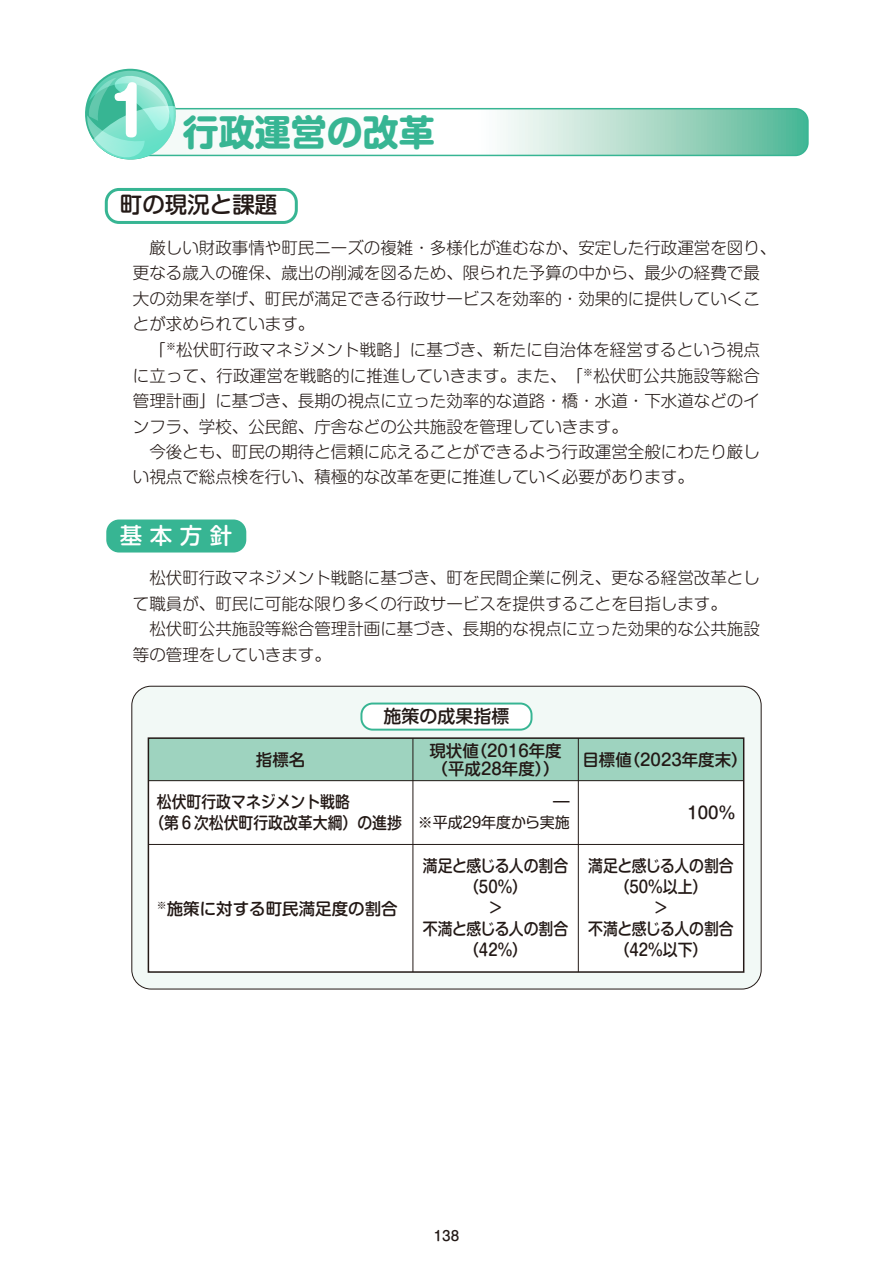
<style>
.page{position:relative;width:893px;height:1263px;background:#fff}
.page>*{position:absolute;margin:0;border:0;box-sizing:border-box;transform-origin:0 0}
.t1{font:700 64.35px "Shin M Go Pro";color:#fff}
.t2{font:700 36px "Shin M Go Pro";color:#37b593}
.t3{font:500 22.5px "Shin M Go Pro";color:#231916}
.t4{font:500 22.5px "Shin M Go Pro";color:#fff}
.t5{font:500 18px "Shin M Go Pro";color:#231916}
.t6{font:300 16.5px/25.5px "Shin M Go Pro";color:#231916}
.t7{font:500 16.5px/21px "Shin M Go Pro";color:#231916;scale:.9 1}
.t8{font:500 16.5px/18px "Shin M Go Pro";color:#231916}
.t9{font:500 16.5px/21px "Shin M Go Pro";letter-spacing:-.02em;color:#231916;text-align:center;scale:.9 1}
.t10{font:15px "Shin M Go Pro";color:#231916}
.t11{font:500 13.5px "Shin M Go Pro";color:#231916}
</style>
<div class="page">
<div style="left:105px;top:188px;width:193px;height:36px;border:3px solid #37b593;border-radius:13px"></div>
<div style="left:106px;top:519px;width:140px;height:33px;background:#37b593;border-radius:13px"></div>
<svg style="left:85px;top:69px;width:723px;height:91px"></svg>
<div style="left:132px;top:686px;width:629px;height:303px;background:#f2f9f6;border-radius:19px"></div>
<div style="left:148px;top:738px;width:597px;height:234px;background:#fff"></div>
<div style="left:148px;top:738px;width:596px;height:43px;background:#9ed3bf"></div>
<div style="left:148px;top:737px;width:596px;height:236px;border:2px solid #231916"></div>
<hr style="left:413px;top:738px;width:1px;height:234px;background:#231916">
<hr style="left:578px;top:738px;width:1px;height:234px;background:#231916">
<hr style="left:148px;top:780px;width:596px;height:1px;background:#231916">
<hr style="left:148px;top:844px;width:596px;height:1px;background:#231916">
<div style="left:361px;top:703px;width:170px;height:27px;background:#fff;border-radius:11px"></div>
<div style="left:360px;top:702px;width:172px;height:29px;border:2px solid #37b593;border-radius:11px"></div>
<h1 class="t1" style="left:109px;top:59px;width:43px">1</h1>
<h2 class="t2" style="left:183px;top:103px;width:253px">行政運営の改革</h2>
<h3 class="t3" style="left:120px;top:187px;width:159px">町の現況と課題</h3>
<p class="t6" style="left:133px;top:233px;width:645px;text-indent:16px">厳しい財政事情や町民ニーズの複雑・多様化が進むなか、安定した行政運営を図り、更なる歳入の確保、歳出の削減を図るため、限られた予算の中から、最少の経費で最大の効果を挙げ、町民が満足できる行政サービスを効率的・効果的に提供していくことが求められています。</p>
<p class="t6" style="left:133px;top:335px;width:629px;text-align:justify;text-indent:17px">「<sup>※</sup>松伏町行政マネジメント戦略」に基づき、新たに自治体を経営するという視点に立って、行政運営を戦略的に推進していきます。また、「<sup>※</sup>松伏町公共施設等総合管理計画」に基づき、長期の視点に立った効率的な道路・橋・水道・下水道などのインフラ、学校、公民館、庁舎などの公共施設を管理していきます。</p>
<p class="t6" style="left:133px;top:437px;width:628px;text-indent:16px">今後とも、町民の期待と信頼に応えることができるよう行政運営全般にわたり厳しい視点で総点検を行い、積極的な改革を更に推進していく必要があります。</p>
<h3 class="t4" style="left:120px;top:518px;width:114px">基 本 方 針</h3>
<p class="t6" style="left:133px;top:563px;width:628px;text-indent:16px">松伏町行政マネジメント戦略に基づき、町を民間企業に例え、更なる経営改革として職員が、町民に可能な限り多くの行政サービスを提供することを目指します。</p>
<p class="t6" style="left:133px;top:614px;width:628px;text-indent:16px">松伏町公共施設等総合管理計画に基づき、長期的な視点に立った効果的な公共施設等の管理をしていきます。</p>
<p class="t5" style="left:383px;top:702px;width:127px">施策の成果指標</p>
<p class="t8" style="left:256px;top:748px;width:51px">指標名</p>
<p class="t8" style="left:429px;top:739px;width:134px">現状値（2016年度（平成28年度））</p>
<p class="t8" style="left:582px;top:748px;width:167px">目標値（2023年度末）</p>
<p class="t7" style="left:149px;top:789px;width:282px;text-indent:7px">松伏町行政マネジメント戦略<br>（第６次松伏町行政改革大綱）の進捗</p>
<p class="t8" style="left:687px;top:802px;width:49px">100％</p>
<p class="t9" style="left:423px;top:853px;width:163px">満足と感じる人の割合（50%）<br>＞<br>不満と感じる人の割合（42%）</p>
<p class="t8" style="left:553px;top:791px;width:18px">―</p>
<p class="t10" style="left:418px;top:810px;width:153px">※平成29年度から実施</p>
<p class="t7" style="left:588px;top:853px;width:163px;text-align:center">満足と感じる人の割合（50%以上）<br>＞<br>不満と感じる人の割合（42%以下）</p>
<p class="t8" style="left:157px;top:897px;width:242px"><sup>※</sup>施策に対する町民満足度の割合</p>
<p class="t11" style="left:434px;top:1225px;width:27px">138</p>
</div>
